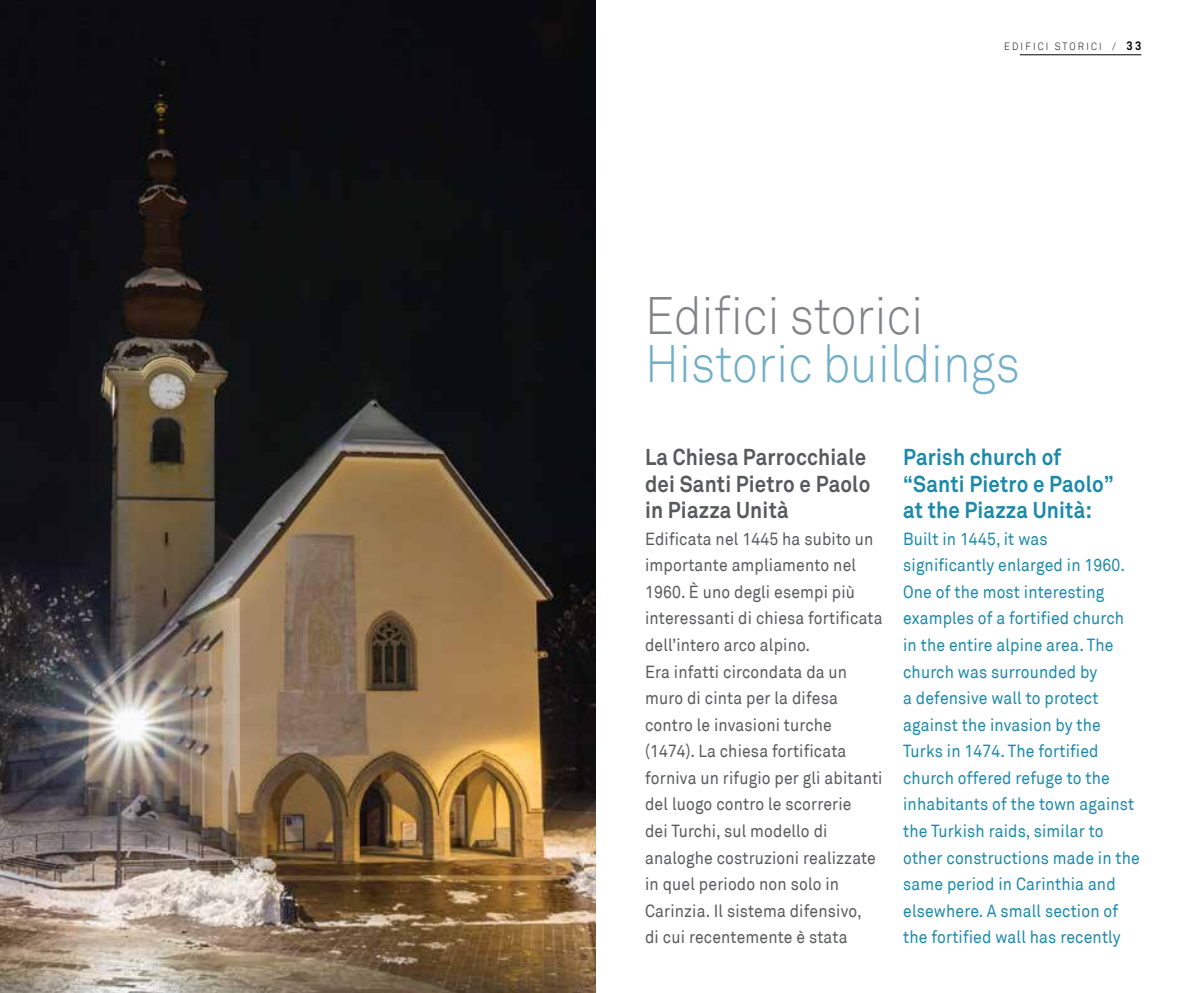
<style>
.page{position:relative;width:1191px;height:993px;background:#fff}
.page>*{position:absolute;margin:0;border:0;box-sizing:border-box;transform-origin:0 0}
.t1{font:300 52.5px "Akkurat";color:#72aec8;scale:.9 1}
.t2{font:300 52.5px "Akkurat";color:#808285;scale:.9 1}
.t3{font:700 22.75px/26.6px "Akkurat";letter-spacing:.01em;color:#58595b;scale:.9 1}
.t4{font:700 22.75px/26.6px "Akkurat";letter-spacing:.01em;color:#1b89aa;scale:.9 1}
.t5{font:17.5px/26.6px "Akkurat";letter-spacing:.01em;color:#58595b;scale:.9 1}
.t6{font:17.5px/26.6px "Akkurat";letter-spacing:.01em;color:#1b89aa;scale:.9 1}
.t7{font:300 10.5px "Akkurat";letter-spacing:.23em;color:#000;scale:.9 1}
.s1{font-weight:700;font-size:12.25px}
</style>
<div class="page">
<hr style="left:1019px;top:54px;width:122px;height:1px;background:#000">
<img style="left:0;top:0;width:595px;height:992px">
<p class="t7" style="left:1004px;top:40px;width:154px">EDIFICI STORICI / <span class="s1">33</span></p>
<h1 class="t2" style="left:645px;top:285px;width:311px">Edifici storici</h1>
<h1 class="t1" style="left:645px;top:332px;width:418px">Historic buildings</h1>
<h2 class="t3" style="left:645px;top:444px;width:252px">La Chiesa Parrocchiale dei Santi Pietro e Paolo in Piazza Unità</h2>
<p class="t5" style="left:645px;top:525px;width:265px">Edificata nel 1445 ha subito un importante ampliamento nel<br>1960. È uno degli esempi più interessanti di chiesa fortificata dell’intero arco alpino.<br>Era infatti circondata da un muro di cinta per la difesa contro le invasioni turche (1474). La chiesa fortificata forniva un rifugio per gli abitanti del luogo contro le scorrerie<br>dei Turchi, sul modello di analoghe costruzioni realizzate in quel periodo non solo in<br>Carinzia. Il sistema difensivo,<br>di cui recentemente è stata</p>
<h2 class="t4" style="left:903px;top:444px;width:235px">Parish church of “Santi Pietro e Paolo” at the Piazza Unità:</h2>
<p class="t6" style="left:903px;top:525px;width:264px">Built in 1445, it was significantly enlarged in 1960.<br>One of the most interesting examples of a fortified church in the entire alpine area. The church was surrounded by<br>a defensive wall to protect against the invasion by the<br>Turks in 1474. The fortified church offered refuge to the inhabitants of the town against the Turkish raids, similar to other constructions made in the same period in Carinthia and elsewhere. A small section of the fortified wall has recently</p>
</div>
